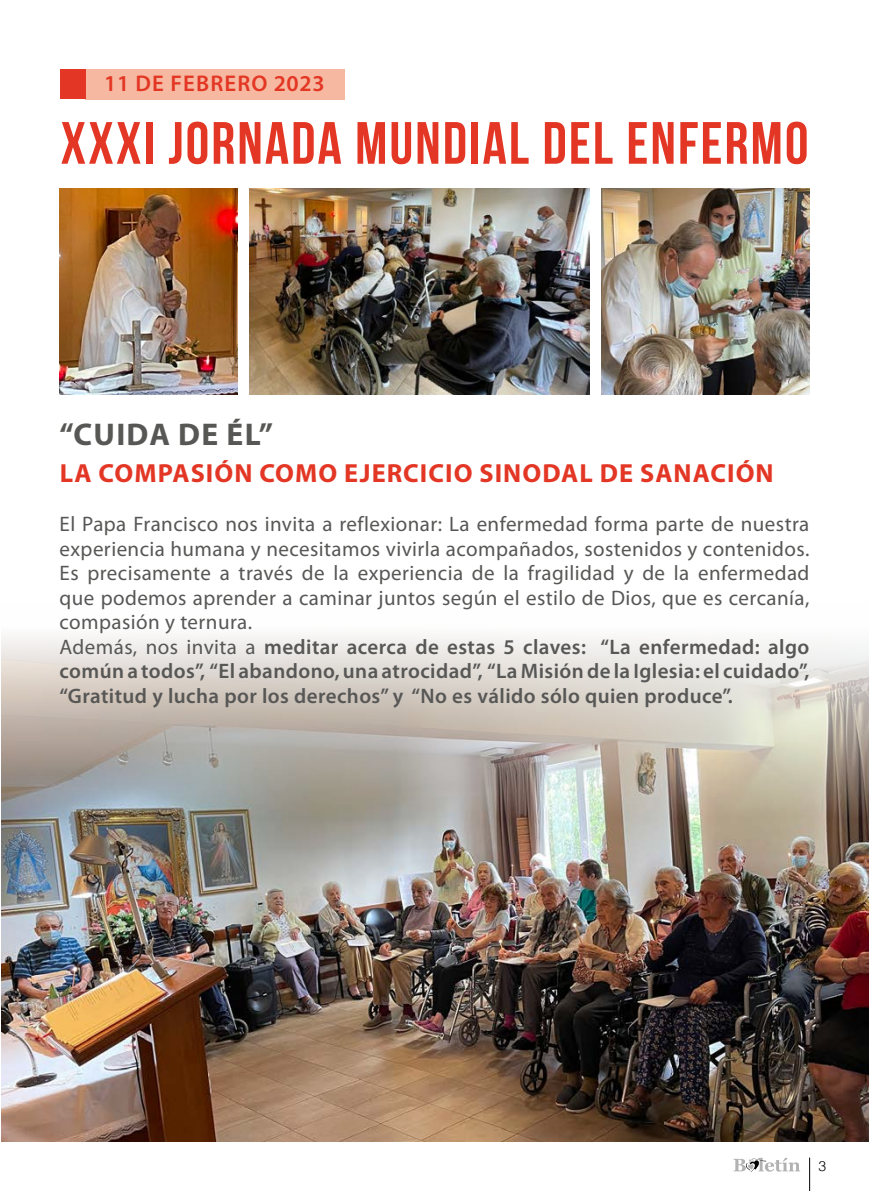
<style>
.page{position:relative;width:869px;height:1191px;background:#fff}
.page>*{position:absolute;margin:0;border:0;box-sizing:border-box;transform-origin:0 0}
.t1{font:700 59.5px "Bebas Neue";letter-spacing:.035em;color:#e33624}
.t2{font:700 31.5px "Myriad Pro";letter-spacing:.04em;color:#575756}
.t3{font:700 26.25px "Myriad Pro";letter-spacing:.04em;color:#e33624}
.t4{font:600 22.75px "Myriad Pro";letter-spacing:.05em;color:#e33624}
.t5{font:21px/24.5px "Myriad Pro";letter-spacing:.02em;color:#575756}
.t6{font:300 14px "Helvetica";color:#000}
.s1{font-weight:600}
</style>
<div class="page">
<hr style="left:809px;top:1157px;width:1px;height:34px;background:#000">
<svg style="left:733px;top:1157px;width:66px;height:14px"></svg>
<img style="left:2px;top:635px;width:866px;height:506px">
<div style="left:85px;top:69px;width:260px;height:31px;background:#f6b8a0"></div>
<div style="left:60px;top:69px;width:25px;height:30px;background:#e33624"></div>
<img style="left:249px;top:189px;width:340px;height:205px">
<img style="left:60px;top:189px;width:177px;height:205px">
<img style="left:601px;top:189px;width:208px;height:205px">
<p class="t4" style="left:104px;top:69px;width:222px">11 DE FEBRERO 2023</p>
<h1 class="t1" style="left:60px;top:110px;width:749px">XXXI JORNADA MUNDIAL DEL ENFERMO</h1>
<h2 class="t2" style="left:60px;top:417px;width:215px">“CUIDA DE ÉL”</h2>
<p class="t3" style="left:60px;top:458px;width:715px">LA COMPASIÓN COMO EJERCICIO SINODAL DE SANACIÓN</p>
<p class="t5" style="left:60px;top:511px;width:751px">El Papa Francisco nos invita a reflexionar: La enfermedad forma parte de nuestra experiencia humana y necesitamos vivirla acompañados, sostenidos y contenidos.<br>Es precisamente a través de la experiencia de la fragilidad y de la enfermedad que podemos aprender a caminar juntos según el estilo de Dios, que es cercanía, compasión y ternura.<br>Además, nos invita a <span class="s1">meditar acerca de estas 5 claves: “La enfermedad: algo común a todos”, “El abandono, una atrocidad”, “La Misión de la Iglesia: el cuidado”, “Gratitud y lucha por los derechos” y “No es válido sólo quien produce”.</span></p>
<p class="t6" style="left:818px;top:1157px;width:9px">3</p>
</div>
